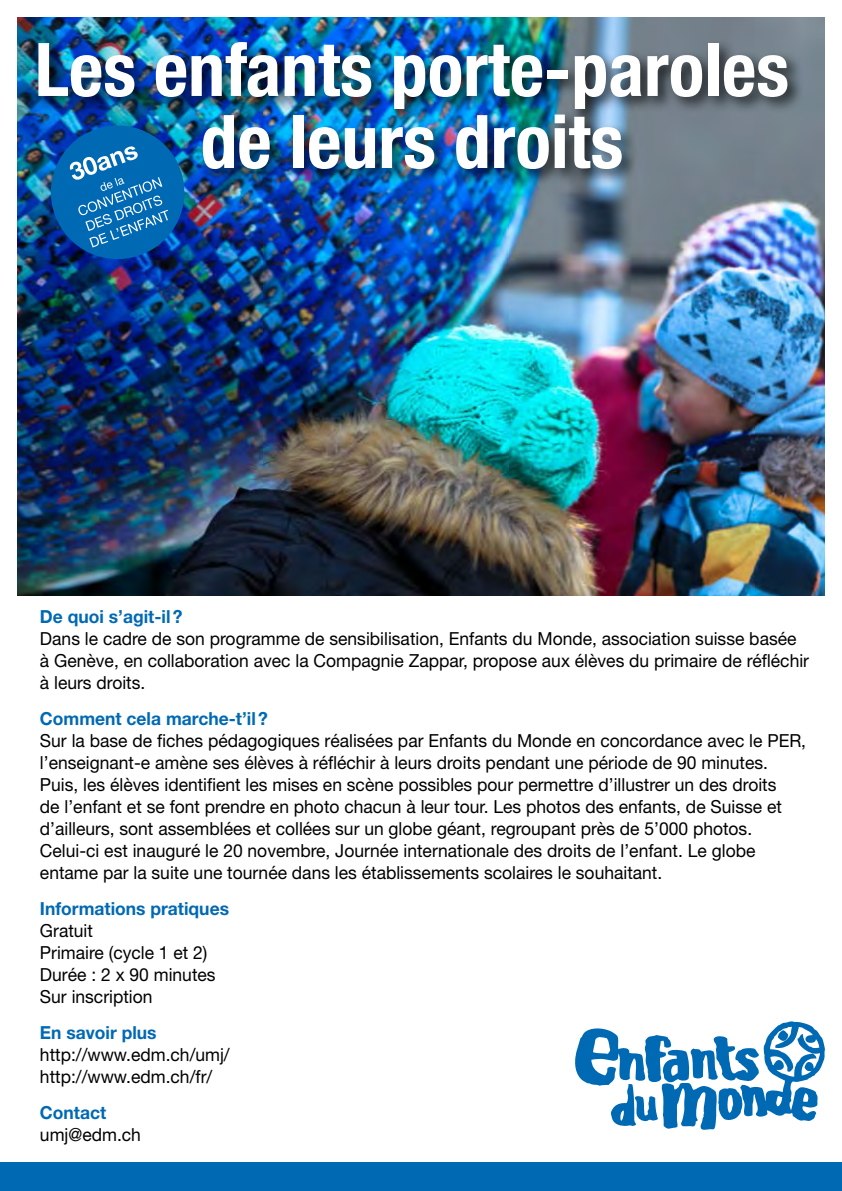
<style>
.page{position:relative;width:842px;height:1191px;background:#fff}
.page>*{position:absolute;margin:0;border:0;box-sizing:border-box;transform-origin:0 0}
.t1{font:700 condensed 74px/72px "Helvetica Neue LT Std";color:#fff;text-align:center}
.t2{font:18px/22px "Helvetica Neue";color:#000}
.t3{font:700 18px "Helvetica Neue";color:#0069b4}
</style>
<div class="page">
<img style="left:17px;top:17px;width:808px;height:578px">
<div style="left:33px;top:37px;width:771px;height:150px;background:#000;opacity:.75"></div>
<div style="left:0;top:1162px;width:842px;height:29px;background:#0069b4"></div>
<svg style="left:575px;top:1021px;width:250px;height:109px"></svg>
<img style="left:42px;top:117px;width:151px;height:151px">
<h1 class="t1" style="left:35px;top:33px;width:756px">Les enfants porte-paroles de leurs droits</h1>
<p class="t3" style="left:40px;top:605px;width:144px">De quoi s’agit-il?</p>
<p class="t2" style="left:40px;top:627px;width:771px">Dans le cadre de son programme de sensibilisation, Enfants du Monde, association suisse basée à Genève, en collaboration avec la Compagnie Zappar, propose aux élèves du primaire de réfléchir à leurs droits.</p>
<p class="t3" style="left:40px;top:707px;width:229px">Comment cela marche-t’il?</p>
<p class="t2" style="left:40px;top:729px;width:768px">Sur la base de fiches pédagogiques réalisées par Enfants du Monde en concordance avec le PER, l’enseignant-e amène ses élèves à réfléchir à leurs droits pendant une période de 90 minutes.<br>Puis, les élèves identifient les mises en scène possibles pour permettre d’illustrer un des droits<br>de l’enfant et se font prendre en photo chacun à leur tour. Les photos des enfants, de Suisse et d’ailleurs, sont assemblées et collées sur un globe géant, regroupant près de 5’000 photos.<br>Celui-ci est inauguré le 20 novembre, Journée internationale des droits de l’enfant. Le globe entame par la suite une tournée dans les établissements scolaires le souhaitant.</p>
<p class="t3" style="left:40px;top:897px;width:191px">Informations pratiques</p>
<p class="t2" style="left:40px;top:919px;width:177px">Gratuit<br>Primaire (cycle 1 et 2)<br>Durée : 2 x 90 minutes<br>Sur inscription</p>
<p class="t3" style="left:40px;top:1021px;width:118px">En savoir plus</p>
<p class="t2" style="left:40px;top:1043px;width:191px">http://www.edm.ch/umj/ http://www.edm.ch/fr/</p>
<p class="t3" style="left:40px;top:1101px;width:68px">Contact</p>
<p class="t2" style="left:40px;top:1123px;width:103px">umj@edm.ch</p>
</div>
